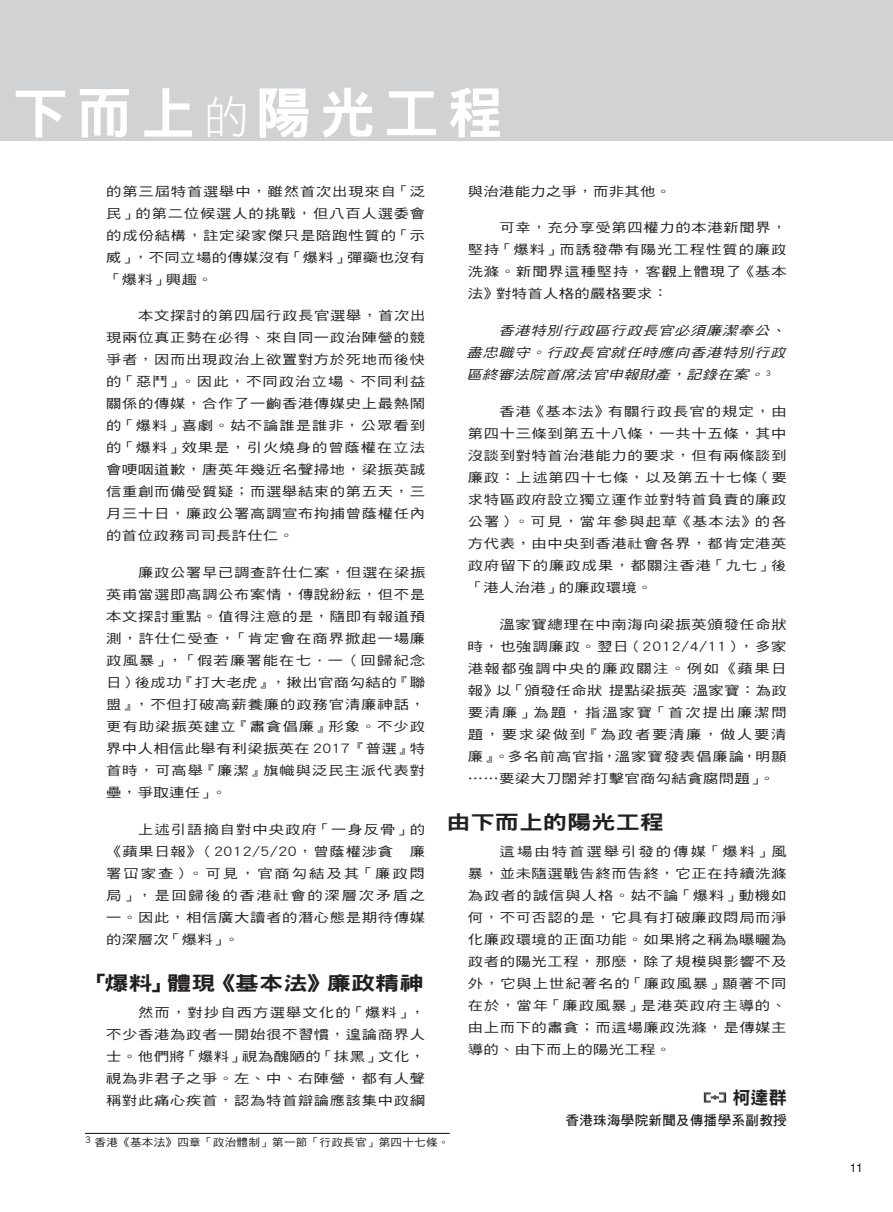
<style>
.page{position:relative;width:893px;height:1212px;background:#fff}
.page>*{position:absolute;margin:0;border:0;box-sizing:border-box;transform-origin:0 0}
.t1{font:55.5px "DF Hei HK W9";letter-spacing:.15em;color:#fff}
.t2{font:19.5px "DF Hei HK W9";color:#231f20;scale:1.24 1}
.t3{font:18px "DF Hei HK W9";color:#231f20}
.t4{font:13.5px "DF Hei HK W7";letter-spacing:.025em;color:#231f20}
.t5{font:12.75px/22px "DF Hei HK W5";letter-spacing:.045em;color:#231f20;text-align:justify;scale:1.2 1}
.t6{font:italic 12.75px/22px "DF Hei HK W5";color:#231f20;text-align:justify;scale:1.2 1}
.t7{font:12.75px "DF Hei HK W5";letter-spacing:.025em;color:#231f20;scale:1.2 1}
.t8{font:12px "Helvetica";color:#231f20}
.t9{font:10.5px "DF Hei HK W5";letter-spacing:.025em;color:#231f20;scale:1.1 1}
.s1{font-family:"DF Hei HK W3";font-size:45px}
</style>
<div class="page">
<div style="left:0;top:0;width:893px;height:140px;background:#d1d2d4"></div>
<hr style="left:85px;top:1133px;width:365px;height:1px;background:#231f20">
<svg style="left:704px;top:1092px;width:22px;height:10px"></svg>
<h1 class="t1" style="left:13px;top:83px;width:492px">下而上<span class="s1">的</span>陽光工程</h1>
<p class="t5" style="left:106px;top:180px;width:267px">的第三屆特首選舉中，雖然首次出現來自「泛民」的第二位候選人的挑戰，但八百人選委會的成份結構，註定梁家傑只是陪跑性質的「示威」，不同立場的傳媒沒有「爆料」彈藥也沒有「爆料」興趣。</p>
<p class="t5" style="left:106px;top:305px;width:267px;text-indent:32px">本文探討的第四屆行政長官選舉，首次出現兩位真正勢在必得、來自同一政治陣營的競爭者，因而出現政治上欲置對方於死地而後快的「惡鬥」。因此，不同政治立場、不同利益關係的傳媒，合作了一齣香港傳媒史上最熱鬧的「爆料」喜劇。姑不論誰是誰非，公眾看到的「爆料」效果是，引火燒身的曾蔭權在立法會哽咽道歉，唐英年幾近名聲掃地，梁振英誠信重創而備受質疑；而選舉結束的第五天，三月三十日，廉政公署高調宣布拘捕曾蔭權任內的首位政務司司長許仕仁。</p>
<p class="t5" style="left:106px;top:561px;width:267px;text-indent:32px">廉政公署早已調查許仕仁案，但選在梁振英甫當選即高調公布案情，傳說紛紜，但不是本文探討重點。值得注意的是，隨即有報道預測，許仕仁受查，「肯定會在商界掀起一場廉政風暴」，「假若廉署能在七．一（回歸紀念日）後成功『打大老虎』，揪出官商勾結的『聯盟』，不但打破高薪養廉的政務官清廉神話，更有助梁振英建立『肅貪倡廉』形象。不少政界中人相信此舉有利梁振英在 2017『普選』特首時，可高舉『廉潔』旗幟與泛民主派代表對壘，爭取連任」。</p>
<p class="t5" style="left:106px;top:818px;width:267px;text-indent:32px">上述引語摘自對中央政府「一身反骨」的《蘋果日報》（2012/5/20，曾蔭權涉貪　廉署冚家查）。可見，官商勾結及其「廉政悶局」，是回歸後的香港社會的深層次矛盾之一。因此，相信廣大讀者的潛心態是期待傳媒的深層次「爆料」。</p>
<h2 class="t2" style="left:85px;top:972px;width:275px">「爆料」體現《基本法》廉政精神</h2>
<p class="t5" style="left:106px;top:1001px;width:267px;text-indent:32px">然而，對抄自西方選舉文化的「爆料」，不少香港為政者一開始很不習慣，遑論商界人士。他們將「爆料」視為醜陋的「抹黑」文化，視為非君子之爭。左、中、右陣營，都有人聲稱對此痛心疾首，認為特首辯論應該集中政綱</p>
<p class="t7" style="left:468px;top:184px;width:171px">與治港能力之爭，而非其他。</p>
<p class="t5" style="left:468px;top:217px;width:267px;text-indent:32px">可幸，充分享受第四權力的本港新聞界，堅持「爆料」而誘發帶有陽光工程性質的廉政洗滌。新聞界這種堅持，客觀上體現了《基本法》對特首人格的嚴格要求：</p>
<p class="t6" style="left:466px;top:319px;width:270px;text-indent:32px">香港特別行政區行政長官必須廉潔奉公、盡忠職守。行政長官就任時應向香港特別行政區終審法院首席法官申報財產，記錄在案。<sup>3</sup></p>
<p class="t5" style="left:468px;top:400px;width:267px;text-indent:32px">香港《基本法》有關行政長官的規定，由第四十三條到第五十八條，一共十五條，其中沒談到對特首治港能力的要求，但有兩條談到廉政：上述第四十七條，以及第五十七條（要求特區政府設立獨立運作並對特首負責的廉政公署）。可見，當年參與起草《基本法》的各方代表，由中央到香港社會各界，都肯定港英政府留下的廉政成果，都關注香港「九七」後「港人治港」的廉政環境。</p>
<p class="t5" style="left:468px;top:613px;width:267px;text-indent:32px">溫家寶總理在中南海向梁振英頒發任命狀時，也強調廉政。翌日（2012/4/11），多家港報都強調中央的廉政關注。例如《蘋果日報》以「頒發任命狀 提點梁振英 溫家寶：為政要清廉」為題，指溫家寶「首次提出廉潔問題，要求梁做到『為政者要清廉，做人要清廉』。多名前高官指，溫家寶發表倡廉論，明顯……要梁大刀闊斧打擊官商勾結貪腐問題」。</p>
<h2 class="t2" style="left:446px;top:811px;width:177px">由下而上的陽光工程</h2>
<p class="t5" style="left:468px;top:840px;width:267px;text-indent:32px">這場由特首選舉引發的傳媒「爆料」風暴，並未隨選戰告終而告終，它正在持續洗滌為政者的誠信與人格。姑不論「爆料」動機如何，不可否認的是，它具有打破廉政悶局而淨化廉政環境的正面功能。如果將之稱為曝曬為政者的陽光工程，那麼，除了規模與影響不及外，它與上世紀著名的「廉政風暴」顯著不同在於，當年「廉政風暴」是港英政府主導的、由上而下的肅貪；而這場廉政洗滌，是傳媒主導的、由下而上的陽光工程。</p>
<h3 class="t3" style="left:732px;top:1088px;width:56px">柯達群</h3>
<p class="t4" style="left:566px;top:1113px;width:223px">香港珠海學院新聞及傳播學系副教授</p>
<p class="t9" style="left:85px;top:1136px;width:333px"><sup>3</sup> 香港《基本法》四章「政治體制」第一節「行政長官」第四十七條。</p>
<p class="t8" style="left:850px;top:1161px;width:14px">11</p>
</div>
